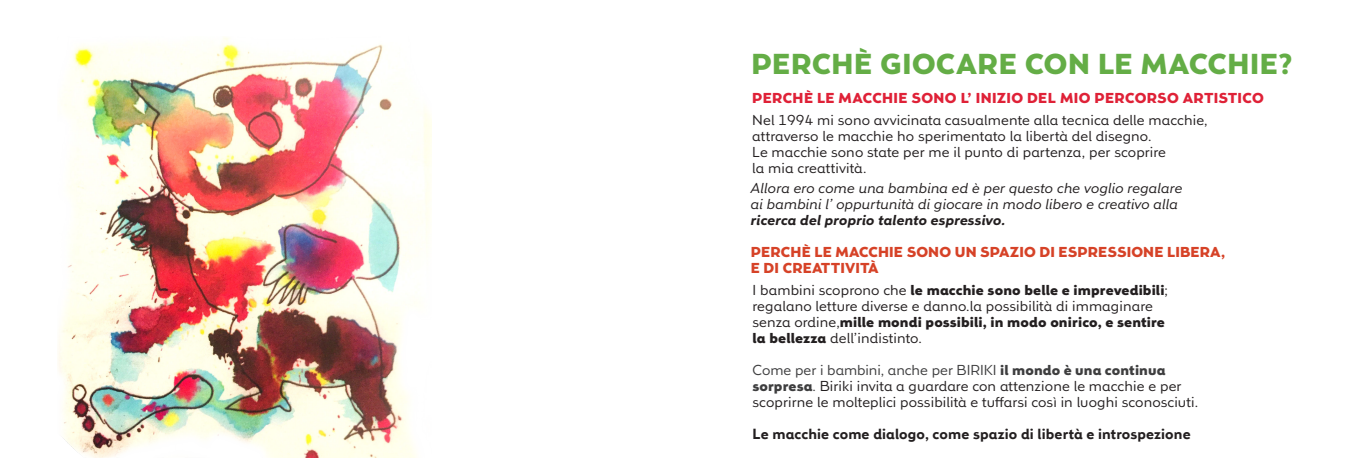
<style>
.page{position:relative;width:1361px;height:468px;background:#fff}
.page>*{position:absolute;margin:0;border:0;box-sizing:border-box;transform-origin:0 0}
.t1{font:800 28px "Remo Pro";letter-spacing:.02em;color:#64ad46}
.t2{font:14px "Remo Pro";letter-spacing:.01em;color:#231f20}
.t3{font:italic 14px "Remo Pro";letter-spacing:.01em;color:#231f20}
.t4{font:800 14px "Remo Pro";letter-spacing:.01em;color:#231f20}
.t5{font:800 14px "Remo Pro";letter-spacing:.01em;color:#d64227}
.t6{font:700 14px "Remo Pro";letter-spacing:.01em;color:#231f20}
.t7{font:800 14px "Remo Pro";letter-spacing:.02em;color:#df2137}
.t8{font:14px "Remo Pro";color:#3e3e3f}
.t9{font:italic 700 14px "Remo Pro";letter-spacing:.005em;color:#231f20}
.s1{font-weight:400}
.s2{font-weight:800}
.s3{font-weight:800;color:#3e3e3f}
.s4{color:#3e3e3f}
</style>
<div class="page">
<img style="left:58px;top:37px;width:374px;height:420px">
<p class="t1" style="left:751px;top:44px;width:542px">PERCHÈ GIOCARE CON LE MACCHIE?</p>
<p class="t7" style="left:752px;top:89px;width:513px">PERCHÈ LE MACCHIE SONO L’ INIZIO DEL MIO PERCORSO ARTISTICO</p>
<p class="t2" style="left:752px;top:110px;width:457px">Nel 1994 mi sono avvicinata casualmente alla tecnica delle macchie,</p>
<p class="t2" style="left:752px;top:126px;width:401px">attraverso le macchie ho sperimentato la libertà del disegno.</p>
<p class="t2" style="left:752px;top:142px;width:415px">Le macchie sono state per me il punto di partenza, per scoprire</p>
<p class="t2" style="left:752px;top:158px;width:116px">la mia creattività.</p>
<p class="t3" style="left:751px;top:178px;width:433px">Allora ero come una bambina ed è per questo che voglio regalare</p>
<p class="t3" style="left:751px;top:194px;width:428px">ai bambini l’ oppurtunità di giocare in modo libero e creativo alla</p>
<p class="t9" style="left:751px;top:210px;width:256px">ricerca del proprio talento espressivo.</p>
<p class="t5" style="left:751px;top:242px;width:476px">PERCHÈ LE MACCHIE SONO UN SPAZIO DI ESPRESSIONE LIBERA,</p>
<p class="t5" style="left:751px;top:258px;width:129px">E DI CREATTIVITÀ</p>
<p class="t4" style="left:752px;top:280px;width:417px"><span class="s1">I bambini scoprono che</span> le macchie sono belle e imprevedibili<span class="s1">;</span></p>
<p class="t2" style="left:752px;top:296px;width:402px">regalano letture diverse e danno.la possibilità di immaginare</p>
<p class="t4" style="left:752px;top:312px;width:414px"><span class="s1">senza ordine,</span>mille mondi possibili, in modo onirico, e sentire</p>
<p class="t2" style="left:752px;top:328px;width:171px"><span class="s2">la bellezza</span> dell’indistinto.</p>
<p class="t8" style="left:752px;top:360px;width:414px">Come per i bambini, anche per BIRIKI <span class="s2">il mondo è una continua</span></p>
<p class="t2" style="left:752px;top:376px;width:430px"><span class="s3">sorpresa</span><span class="s4">.</span> Biriki invita a guardare con attenzione le macchie e per</p>
<p class="t2" style="left:752px;top:392px;width:447px">scoprirne le molteplici possibilità e tuffarsi così in luoghi sconosciuti.</p>
<p class="t6" style="left:752px;top:424px;width:440px">Le macchie come dialogo, come spazio di libertà e introspezione</p>
</div>
